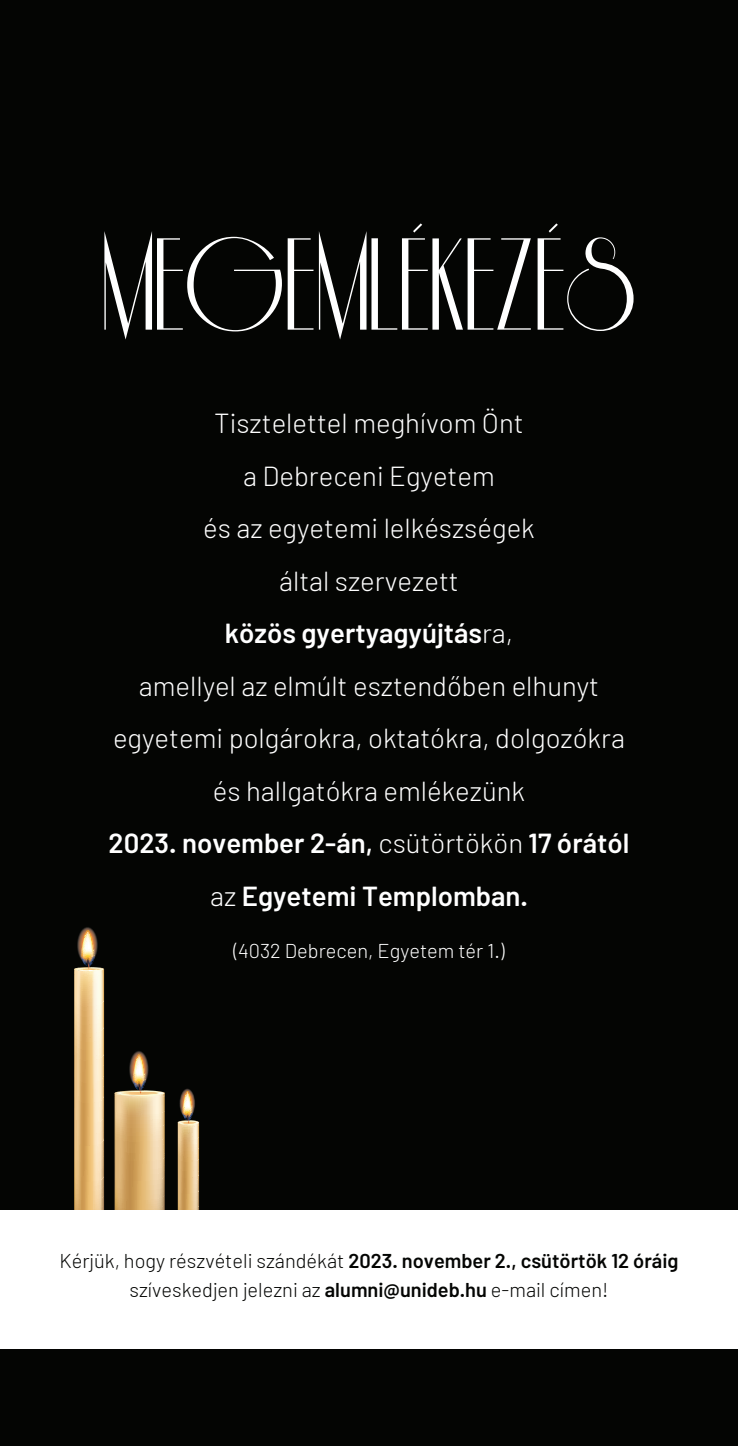
<style>
.page{position:relative;width:738px;height:1446px;background:#fff}
.page>*{position:absolute;margin:0;border:0;box-sizing:border-box;transform-origin:0 0}
.t1{font:300 27.5px/52.5px "Barlow";color:#fff;text-align:center}
.t2{font:300 20px/29px "Barlow";color:#040503;text-align:center}
.t3{font:300 20px "Barlow";color:#fff}
.s1{font-weight:600}
</style>
<div class="page">
<div style="left:0;top:0;width:737px;height:1446px;background:#040503"></div>
<svg style="left:104px;top:223px;width:530px;height:116px"></svg>
<svg style="left:77px;top:927px;width:21px;height:36px"></svg>
<svg style="left:78px;top:928px;width:19px;height:34px"></svg>
<svg style="left:74px;top:930px;width:30px;height:280px;background:#d5b583"></svg>
<div style="left:130px;top:1052px;width:18px;height:34px;background:#4f4037;border-radius:50%"></div>
<div style="left:130px;top:1052px;width:17px;height:34px;background:#53443b;border-radius:50%"></div>
<div style="left:131px;top:1052px;width:16px;height:34px;background:#725645;border-radius:50%"></div>
<div style="left:131px;top:1053px;width:16px;height:32px;background:#825f49;border-radius:50%"></div>
<div style="left:131px;top:1053px;width:15px;height:32px;background:#8b6349;border-radius:50%"></div>
<svg style="left:114px;top:1054px;width:50px;height:156px"></svg>
<div style="left:179px;top:1088px;width:16px;height:30px;background:#1b1815;border-radius:50%"></div>
<div style="left:179px;top:1089px;width:16px;height:29px;background:#171312;border-radius:50%"></div>
<svg style="left:178px;top:1091px;width:21px;height:119px;background:#c3a474"></svg>
<div style="left:0;top:1210px;width:737px;height:139px;background:#fff"></div>
<p class="t1" style="left:108px;top:396px;width:522px">Tisztelettel meghívom Önt<br>a Debreceni Egyetem<br>és az egyetemi lelkészségek<br>által szervezett<br><span class="s1">közös gyertyagyújtás</span>ra,<br>amellyel az elmúlt esztendőben elhunyt egyetemi polgárokra, oktatókra, dolgozókra és hallgatókra emlékezünk<br><span class="s1">2023. november 2-án,</span> csütörtökön <span class="s1">17 órától </span>az <span class="s1">Egyetemi Templomban.</span></p>
<p class="t3" style="left:233px;top:938px;width:272px">(4032 Debrecen, Egyetem tér 1.)</p>
<p class="t2" style="left:59px;top:1245px;width:620px">Kérjük, hogy részvételi szándékát <span class="s1">2023. november 2., csütörtök 12 óráig </span>szíveskedjen jelezni az <span class="s1">alumni@unideb.hu</span> e-mail címen!</p>
</div>
